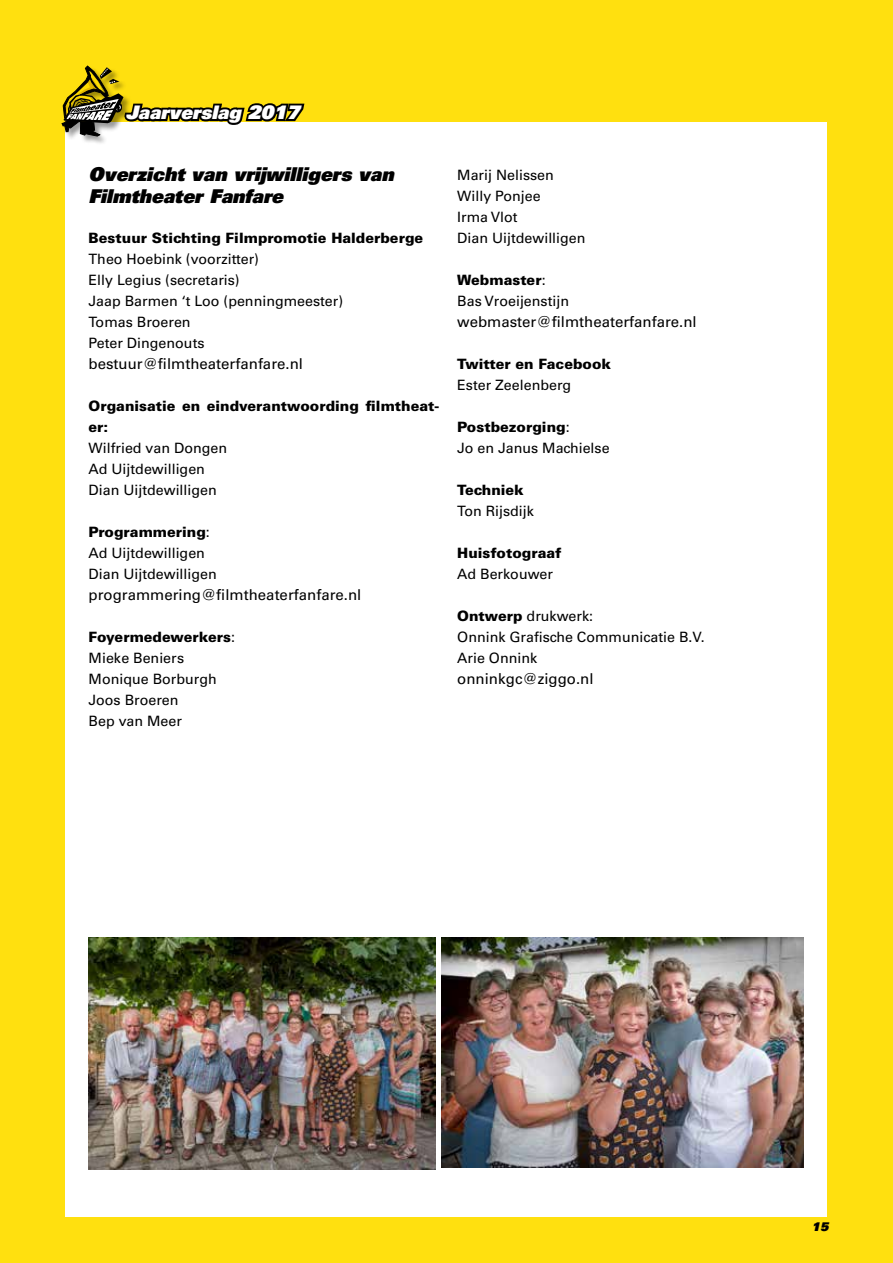
<style>
.page{position:relative;width:893px;height:1263px;background:#ffe00f}
.page>*{position:absolute;margin:0;border:0;box-sizing:border-box;transform-origin:0 0}
.t1{font:19.05px/22.5px "Univers LT Std X Black Obl";color:#000}
.t2{font:18.6px "Univers LT Std X Black Obl";color:#fff}
.t3{font:15px "Univers LT Std";color:#000}
.t4{font:14.25px/21px "Univers LT Std";color:#000}
.t5{font:900 14.25px/21px "Univers LT Std";color:#000}
.t6{font:12px "Univers LT Std X Black Obl";color:#000}
.s1{font-weight:900}
</style>
<div class="page">
<div style="left:66px;top:122px;width:761px;height:1094px;background:#fff"></div>
<div style="left:62px;top:66px;width:70px;height:79px;background:#000;opacity:.39"></div>
<svg style="left:62px;top:66px;width:243px;height:73px"></svg>
<img style="left:89px;top:938px;width:346px;height:231px">
<img style="left:441px;top:938px;width:362px;height:230px">
<h2 class="t2" style="left:126px;top:100px;width:176px">Jaarverslag 2017</h2>
<h1 class="t1" style="left:89px;top:162px;width:307px">Overzicht van vrijwilligers van<br>Filmtheater Fanfare</h1>
<p class="t5" style="left:89px;top:227px;width:336px">Bestuur Stichting Filmpromotie Halderberge</p>
<p class="t4" style="left:89px;top:249px;width:256px">Theo Hoebink (voorzitter)<br>Elly Legius (secretaris)<br>Jaap Barmen ‘t Loo (penningmeester)<br>Tomas Broeren<br>Peter Dingenouts</p>
<p class="t3" style="left:89px;top:355px;width:216px">bestuur@filmtheaterfanfare.nl</p>
<p class="t5" style="left:89px;top:395px;width:352px">Organisatie en eindverantwoording filmtheat&shy;er:</p>
<p class="t4" style="left:89px;top:438px;width:140px">Wilfried van Dongen<br>Ad Uijtdewilligen<br>Dian Uijtdewilligen</p>
<p class="t4" style="left:89px;top:522px;width:130px"><span class="s1">Programmering</span>:<br>Ad Uijtdewilligen<br>Dian Uijtdewilligen</p>
<p class="t3" style="left:89px;top:586px;width:274px">programmering@filmtheaterfanfare.nl</p>
<p class="t4" style="left:89px;top:627px;width:148px"><span class="s1">Foyermedewerkers</span>:<br>Mieke Beniers<br>Monique Borburgh<br>Joos Broeren<br>Bep van Meer</p>
<p class="t4" style="left:457px;top:165px;width:130px">Marij Nelissen<br>Willy Ponjee<br>Irma Vlot<br>Dian Uijtdewilligen</p>
<p class="t4" style="left:457px;top:270px;width:113px"><span class="s1">Webmaster</span>:<br>Bas Vroeijenstijn</p>
<p class="t3" style="left:457px;top:313px;width:241px">webmaster@filmtheaterfanfare.nl</p>
<p class="t5" style="left:457px;top:353px;width:155px">Twitter en Facebook</p>
<p class="t4" style="left:457px;top:375px;width:116px">Ester Zeelenberg</p>
<p class="t4" style="left:457px;top:417px;width:154px"><span class="s1">Postbezorging</span>:<br>Jo en Janus Machielse</p>
<p class="t5" style="left:457px;top:479px;width:68px">Techniek</p>
<p class="t4" style="left:457px;top:501px;width:78px">Ton Rijsdijk</p>
<p class="t5" style="left:457px;top:542px;width:106px">Huisfotograaf</p>
<p class="t4" style="left:457px;top:564px;width:97px">Ad Berkouwer</p>
<p class="t4" style="left:457px;top:606px;width:249px"><span class="s1">Ontwerp</span> drukwerk:<br>Onnink Grafische Communicatie B.V.<br>Arie Onnink</p>
<p class="t3" style="left:457px;top:670px;width:138px">onninkgc@ziggo.nl</p>
<p class="t6" style="left:812px;top:1218px;width:18px">15</p>
</div>
